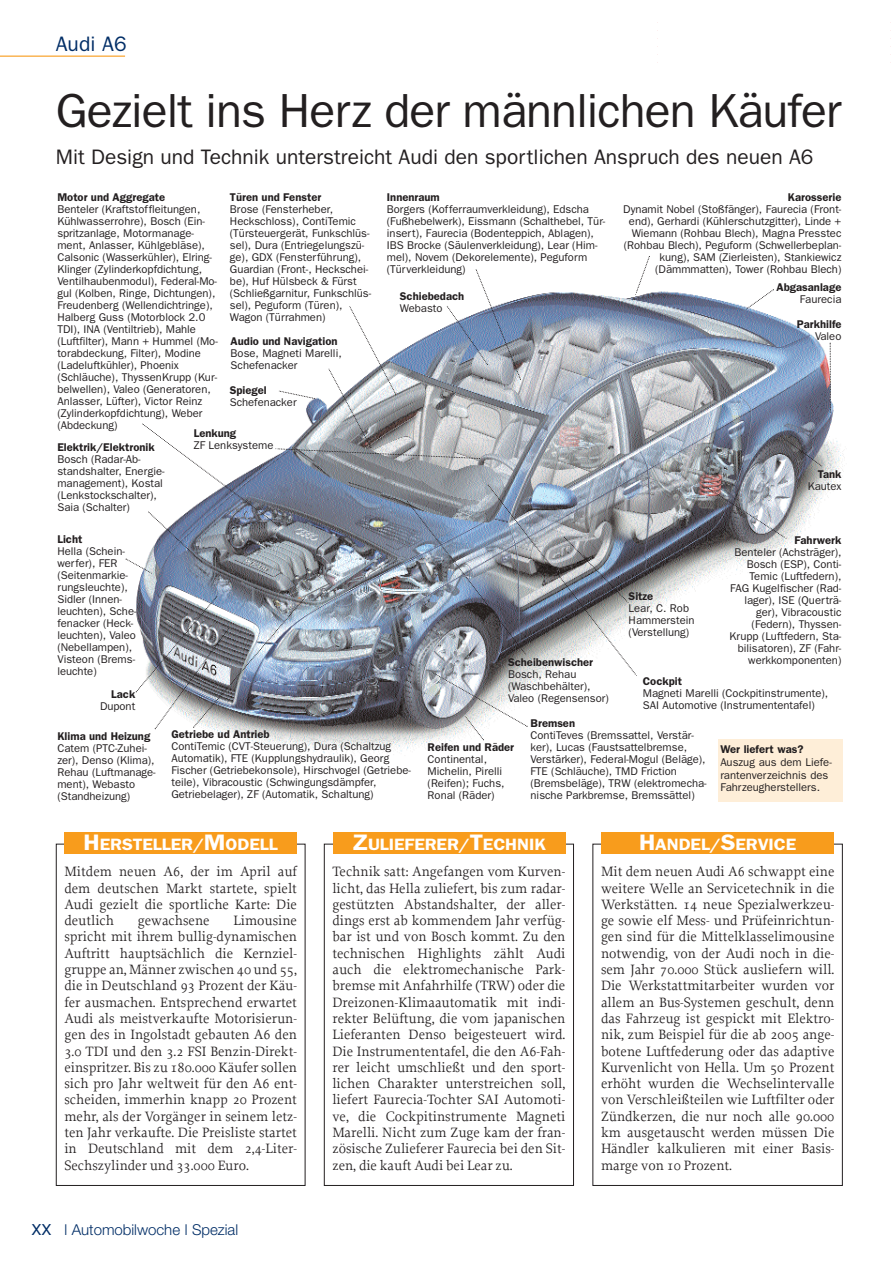
<style>
.page{position:relative;width:893px;height:1263px;background:#fff}
.page>*{position:absolute;margin:0;border:0;box-sizing:border-box;transform-origin:0 0}
.t1{font:48px "Franklin Gothic";letter-spacing:-.02em;color:#231f20}
.t2{font:21px "Franklin Gothic";color:#231f20}
.t3{font:21px "Franklin Gothic";color:#002d66}
.t4{font:600 16.5px "Franklin Gothic";letter-spacing:-.005em;color:#fff;scale:1.1 1}
.t5{font:300 15px "Helvetica Neue";color:#002d66}
.t6{font:15px "Helvetica";color:#002d66}
.t7{font:14.25px/16.4px "Proforma";color:#231f20;text-align:justify}
.t8{font:11.25px/12px "Franklin Gothic";color:#231f20}
.t9{font:600 11.25px "Franklin Gothic";color:#231f20}
.s1{font-size:22.5px}
</style>
<div class="page">
<img style="left:245px;top:291px;width:600px;height:481px">
<hr style="left:0;top:56px;width:125px;height:1px;background:#f89c1c">
<svg style="left:55px;top:843px;width:788px;height:343px"></svg>
<img style="left:707px;top:487px;width:79px;height:52px">
<svg style="left:779px;top:435px;width:43px;height:32px"></svg>
<svg style="left:829px;top:343px;width:2px;height:70px"></svg>
<svg style="left:745px;top:289px;width:29px;height:21px"></svg>
<img style="left:125px;top:256px;width:525px;height:485px">
<div style="left:601px;top:832px;width:233px;height:21px;background:#f89c1c"></div>
<div style="left:333px;top:832px;width:232px;height:21px;background:#f89c1c"></div>
<div style="left:64px;top:832px;width:233px;height:21px;background:#f89c1c"></div>
<div style="left:718px;top:739px;width:124px;height:63px;background:#feeed8"></div>
<h2 class="t3" style="left:56px;top:36px;width:72px">Audi A6</h2>
<h1 class="t1" style="left:56px;top:94px;width:787px">Gezielt ins Herz der männlichen Käufer</h1>
<h2 class="t2" style="left:56px;top:150px;width:759px">Mit Design und Technik unterstreicht Audi den sportlichen Anspruch des neuen A6</h2>
<p class="t9" style="left:230px;top:194px;width:93px">Türen und Fenster</p>
<p class="t8" style="left:230px;top:204px;width:143px">Brose (Fensterheber,<br>Heckschloss), ContiTemic (Türsteuergerät, Funkschlüs&shy;sel), Dura (Entriegelungszü&shy;ge), GDX (Fensterführung),<br>Guardian (Front-, Heckschei&shy;be), Huf Hülsbeck &amp; Fürst (Schließgarnitur, Funkschlüs&shy;sel), Peguform (Türen),<br>Wagon (Türrahmen)</p>
<p class="t9" style="left:57px;top:194px;width:109px">Motor und Aggregate</p>
<p class="t8" style="left:57px;top:204px;width:162px">Benteler (Kraftstoffleitungen,<br>Kühlwasserrohre), Bosch (Ein&shy;spritzanlage, Motormanage&shy;ment, Anlasser, Kühlgebläse),<br>Calsonic (Wasserkühler), Elring-<br>Klinger (Zylinderkopfdichtung,<br>Ventilhaubenmodul), Federal-Mo&shy;gul (Kolben, Ringe, Dichtungen),<br>Freudenberg (Wellendichtringe),<br>Halberg Guss (Motorblock 2.0<br>TDI), INA (Ventiltrieb), Mahle (Luftfilter), Mann + Hummel (Mo&shy;torabdeckung, Filter), Modine (Ladeluftkühler), Phoenix (Schläuche), ThyssenKrupp (Kur&shy;belwellen), Valeo (Generatoren,<br>Anlasser, Lüfter), Victor Reinz (Zylinderkopfdichtung), Weber (Abdeckung)</p>
<p class="t9" style="left:231px;top:337px;width:108px">Audio und Navigation</p>
<p class="t8" style="left:231px;top:348px;width:113px">Bose, Magneti Marelli,<br>Schefenacker</p>
<p class="t9" style="left:230px;top:386px;width:39px">Spiegel</p>
<p class="t8" style="left:230px;top:397px;width:68px">Schefenacker</p>
<p class="t9" style="left:194px;top:430px;width:44px">Lenkung</p>
<p class="t8" style="left:194px;top:441px;width:81px">ZF Lenksysteme</p>
<p class="t9" style="left:57px;top:443px;width:99px">Elektrik/Elektronik</p>
<p class="t8" style="left:57px;top:454px;width:109px">Bosch (Radar-Ab&shy;standshalter, Energie&shy;management), Kostal (Lenkstockschalter),<br>Saia (Schalter)</p>
<p class="t9" style="left:57px;top:535px;width:26px">Licht</p>
<p class="t8" style="left:57px;top:546px;width:81px">Hella (Schein&shy;werfer), FER (Seitenmarkie&shy;rungsleuchte),<br>Sidler (Innen&shy;leuchten), Sche&shy;fenacker (Heck&shy;leuchten), Valeo (Nebellampen),<br>Visteon (Brems&shy;leuchte)</p>
<p class="t9" style="left:111px;top:690px;width:26px">Lack</p>
<p class="t8" style="left:100px;top:701px;width:37px">Dupont</p>
<p class="t9" style="left:387px;top:194px;width:54px">Innenraum</p>
<p class="t8" style="left:387px;top:204px;width:220px">Borgers (Kofferraumverkleidung), Edscha (Fußhebelwerk), Eissmann (Schalthebel, Tür&shy;insert), Faurecia (Bodenteppich, Ablagen), IBS Brocke (Säulenverkleidung), Lear (Him&shy;mel), Novem (Dekorelemente), Peguform (Türverkleidung)</p>
<p class="t9" style="left:400px;top:292px;width:66px">Schiebedach</p>
<p class="t8" style="left:400px;top:303px;width:44px">Webasto</p>
<p class="t9" style="left:787px;top:194px;width:55px">Karosserie</p>
<p class="t8" style="left:623px;top:204px;width:220px;text-align:right">Dynamit Nobel (Stoßfänger), Faurecia (Front&shy;end), Gerhardi (Kühlerschutzgitter), Linde + Wiemann (Rohbau Blech), Magna Presstec (Rohbau Blech), Peguform (Schwellerbeplan&shy;kung), SAM (Zierleisten), Stankiewicz (Dämmmatten), Tower (Rohbau Blech)</p>
<p class="t9" style="left:776px;top:283px;width:66px">Abgasanlage</p>
<p class="t8" style="left:799px;top:294px;width:43px">Faurecia</p>
<p class="t9" style="left:796px;top:320px;width:46px">Parkhilfe</p>
<p class="t8" style="left:815px;top:331px;width:28px">Valeo</p>
<p class="t9" style="left:508px;top:658px;width:87px">Scheibenwischer</p>
<p class="t8" style="left:508px;top:669px;width:102px">Bosch, Rehau (Waschbehälter),<br>Valeo (Regensensor)</p>
<p class="t9" style="left:628px;top:592px;width:26px">Sitze</p>
<p class="t8" style="left:628px;top:603px;width:67px">Lear, C. Rob<br>Hammerstein (Verstellung)</p>
<p class="t9" style="left:817px;top:471px;width:25px">Tank</p>
<p class="t8" style="left:807px;top:482px;width:35px">Kautex</p>
<p class="t9" style="left:794px;top:536px;width:48px">Fahrwerk</p>
<p class="t8" style="left:729px;top:547px;width:114px;text-align:right">Benteler (Achsträger),<br>Bosch (ESP), Conti-<br>Temic (Luftfedern),<br>FAG Kugelfischer (Rad&shy;lager), ISE (Querträ&shy;ger), Vibracoustic (Federn), Thyssen-<br>Krupp (Luftfedern, Sta&shy;bilisatoren), ZF (Fahr&shy;werkkomponenten)</p>
<p class="t9" style="left:643px;top:677px;width:41px">Cockpit</p>
<p class="t8" style="left:643px;top:688px;width:187px">Magneti Marelli (Cockpitinstrumente),<br>SAI Automotive (Instrumententafel)</p>
<p class="t9" style="left:57px;top:732px;width:94px">Klima und Heizung</p>
<p class="t8" style="left:57px;top:743px;width:100px">Catem (PTC-Zuhei&shy;zer), Denso (Klima),<br>Rehau (Luftmanage&shy;ment), Webasto (Standheizung)</p>
<p class="t9" style="left:171px;top:730px;width:100px">Getriebe ud Antrieb</p>
<p class="t8" style="left:171px;top:741px;width:241px">ContiTemic (CVT-Steuerung), Dura (Schaltzug Automatik), FTE (Kupplungshydraulik), Georg Fischer (Getriebekonsole), Hirschvogel (Getriebe&shy;teile), Vibracoustic (Schwingungsdämpfer, Getriebelager), ZF (Automatik, Schaltung)</p>
<p class="t9" style="left:427px;top:743px;width:88px">Reifen und Räder</p>
<p class="t8" style="left:427px;top:754px;width:78px">Continental,<br>Michelin, Pirelli (Reifen); Fuchs,<br>Ronal (Räder)</p>
<p class="t9" style="left:530px;top:719px;width:46px">Bremsen</p>
<p class="t8" style="left:530px;top:730px;width:178px">ContiTeves (Bremssattel, Verstär&shy;ker), Lucas (Faustsattelbremse, Verstärker), Federal-Mogul (Beläge), FTE (Schläuche), TMD Friction (Bremsbeläge), TRW (elektromecha&shy;nische Parkbremse, Bremssättel)</p>
<p class="t9" style="left:720px;top:745px;width:85px">Wer liefert was?</p>
<p class="t8" style="left:720px;top:757px;width:113px;line-height:12.8px">Auszug aus dem Liefe&shy;rantenverzeichnis des<br>Fahrzeugherstellers.</p>
<h3 class="t4" style="left:84px;top:838px;width:178px"><span class="s1">H</span>ERSTELLER/<span class="s1">M</span>ODELL</h3>
<p class="t7" style="left:64px;top:865px;width:234px">Mitdem neuen A6, der im April auf dem deutschen Markt startete, spielt Audi gezielt die sportliche Karte: Die deutlich</p>
<p class="t7" style="left:138px;top:914px;width:73px">gewachsene</p>
<p class="t7" style="left:64px;top:914px;width:234px;text-indent:169px">Limousine spricht mit ihrem bullig-dynamischen Auftritt hauptsächlich die Kernziel&shy;gruppe an, Männer zwischen 40 und 55, die in Deutschland 93 Prozent der Käu&shy;fer ausmachen. Entsprechend erwartet Audi als meistverkaufte Motorisierun&shy;gen des in Ingolstadt gebauten A6 den 3.0 TDI und den 3.2 FSI Benzin-Direkt&shy;einspritzer. Bis zu 180.000 Käufer sollen sich pro Jahr weltweit für den A6 ent&shy;scheiden, immerhin knapp 20 Prozent mehr, als der Vorgänger in seinem letz&shy;ten Jahr verkaufte. Die Preisliste startet in Deutschland mit dem 2,4-Liter-Sechszylinder und 33.000 Euro.</p>
<h3 class="t6" style="left:32px;top:1224px;width:22px">XX</h3>
<h3 class="t5" style="left:64px;top:1224px;width:175px">l Automobilwoche l Spezial</h3>
<h3 class="t4" style="left:352px;top:838px;width:178px"><span class="s1">Z</span>ULIEFERER/<span class="s1">T</span>ECHNIK</h3>
<p class="t7" style="left:332px;top:865px;width:234px">Technik satt: Angefangen vom Kurven&shy;licht, das Hella zuliefert, bis zum radar&shy;gestützten Abstandshalter, der aller&shy;dings erst ab kommendem Jahr verfüg&shy;bar ist und von Bosch kommt. Zu den technischen Highlights zählt Audi auch die elektromechanische Park&shy;bremse mit Anfahrhilfe (TRW) oder die Dreizonen-Klimaautomatik mit indi&shy;rekter Belüftung, die vom japanischen Lieferanten Denso beigesteuert wird.<br>Die Instrumententafel, die den A6-Fah&shy;rer leicht umschließt und den sport&shy;lichen Charakter unterstreichen soll, liefert Faurecia-Tochter SAI Automoti&shy;ve, die Cockpitinstrumente Magneti Marelli. Nicht zum Zuge kam der fran&shy;zösische Zulieferer Faurecia bei den Sit&shy;zen, die kauft Audi bei Lear zu.</p>
<h3 class="t4" style="left:639px;top:838px;width:144px"><span class="s1">H</span>ANDEL/<span class="s1">S</span>ERVICE</h3>
<p class="t7" style="left:601px;top:865px;width:235px">Mit dem neuen Audi A6 schwappt eine weitere Welle an Servicetechnik in die Werkstätten. 14 neue Spezialwerkzeu&shy;ge sowie elf Mess- und Prüfeinrichtun&shy;gen sind für die Mittelklasselimousine notwendig, von der Audi noch in die&shy;sem Jahr 70.000 Stück ausliefern will.<br>Die Werkstattmitarbeiter wurden vor allem an Bus-Systemen geschult, denn das Fahrzeug ist gespickt mit Elektro&shy;nik, zum Beispiel für die ab 2005 ange&shy;botene Luftfederung oder das adaptive Kurvenlicht von Hella. Um 50 Prozent erhöht wurden die Wechselintervalle von Verschleißteilen wie Luftfilter oder Zündkerzen, die nur noch alle 90.000 km ausgetauscht werden müssen Die Händler kalkulieren mit einer Basis&shy;marge von 10 Prozent.</p>
</div>
